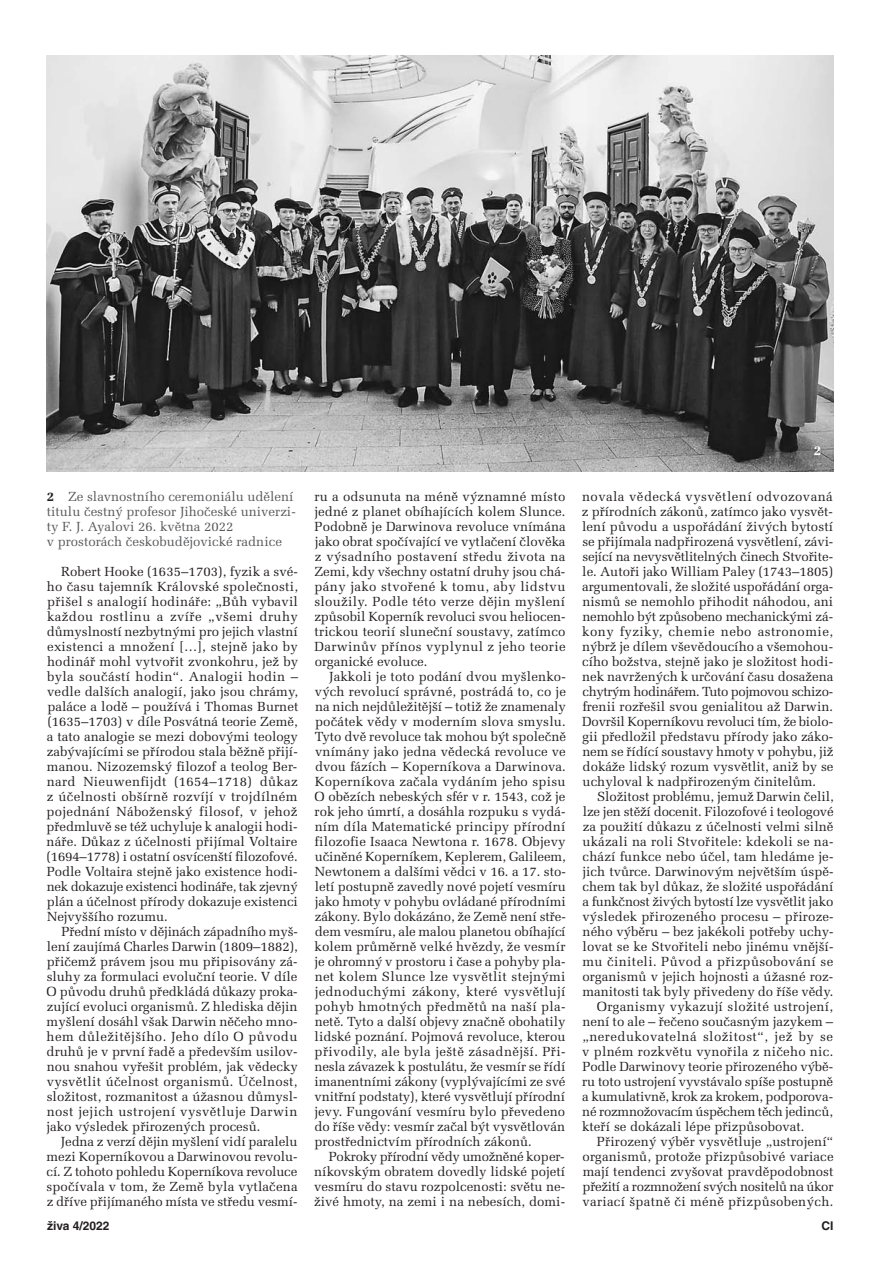
<style>
.page{position:relative;width:893px;height:1263px;background:#fff}
.page>*{position:absolute;margin:0;border:0;box-sizing:border-box;transform-origin:0 0}
.t1{font:700 13.5px "Melior CE";color:#fff}
.t2{font:13.2px/15px "Melior CE";color:#231f20;text-align:justify}
.t3{font:13.2px/15px "Melior CE";color:#57585a}
.t4{font:13.2px "Melior CE";letter-spacing:-.02em;color:#231f20}
.t5{font:13.2px "Melior CE";letter-spacing:.02em;color:#231f20}
.t6{font:13.2px "Melior CE";letter-spacing:-.025em;color:#231f20}
.t7{font:13.2px "Melior CE";letter-spacing:.03em;color:#231f20}
.t8{font:13.2px "Melior CE";letter-spacing:.025em;color:#231f20}
.t9{font:700 12px "Helvetica CE";color:#231f20}
.s1{font-weight:700;color:#231f20}
</style>
<div class="page">
<img style="left:47px;top:55px;width:786px;height:416px">
<p class="t3" style="left:47px;top:491px;width:250px"><span class="s1">2</span> Ze slavnostního ceremoniálu udělení titulu čestný profesor Jihočeské univerzi&shy;ty F. J. Ayalovi 26. května 2022<br>v prostorách českobudějovické radnice</p>
<p class="t2" style="left:47px;top:566px;width:253px;text-indent:15px">Robert Hooke (1635–1703), fyzik a své&shy;ho času tajemník Královské společnosti, přišel s analogií hodináře: „Bůh vybavil každou rostlinu a zvíře „všemi druhy důmyslností nezbytnými pro jejich vlastní existenci a množení […], stejně jako by hodinář mohl vytvořit zvonkohru, jež by byla součástí hodin“. Analogii hodin – vedle dalších analogií, jako jsou chrámy, paláce a lodě – používá i Thomas Burnet (1635–1703) v díle Posvátná teorie Země, a tato analogie se mezi dobovými teology zabývajícími se přírodou stala běžně přijí&shy;manou. Nizozemský filozof a teolog Ber&shy;nard Nieuwenfijdt (1654–1718) důkaz z účelnosti obšírně rozvíjí v trojdílném pojednání Náboženský filosof, v jehož předmluvě se též uchyluje k analogii hodi&shy;náře. Důkaz z účelnosti přijímal Voltaire (1694–1778) i ostatní osvícenští filozofové.<br>Podle Voltaira stejně jako existence hodi&shy;nek dokazuje existenci hodináře, tak zjevný plán a účelnost přírody dokazuje existenci Nejvyššího rozumu.</p>
<p class="t2" style="left:47px;top:926px;width:253px;text-indent:15px">Přední místo v dějinách západního myš&shy;lení zaujímá Charles Darwin (1809–1882), přičemž právem jsou mu připisovány zá - sluhy za formulaci evoluční teorie. V díle O původu druhů předkládá důkazy proka&shy;zující evoluci organismů. Z hlediska dějin myšlení dosáhl však Darwin něčeho mno&shy;hem důležitějšího. Jeho dílo O původu druhů je v první řadě a především usilov - nou snahou vyřešit problém, jak vědecky vysvětlit účelnost organismů. Účelnost, složitost, rozmanitost a úžasnou důmysl&shy;nost jejich ustrojení vysvětluje Darwin jako výsledek přirozených procesů.</p>
<p class="t2" style="left:46px;top:1136px;width:253px;text-indent:15px">Jedna z verzí dějin myšlení vidí paralelu mezi Koperníkovou a Darwinovou revolu&shy;cí. Z tohoto pohledu Koperníkova revoluce spočívala v tom, že Země byla vytlačena z dříve přijímaného místa ve středu vesmí-</p>
<p class="t2" style="left:314px;top:491px;width:253px">ru a odsunuta na méně významné místo jedné z planet obíhajících kolem Slunce.<br>Podobně je Darwinova revoluce vnímána jako obrat spočívající ve vytlačení člověka z výsadního postavení středu života na Zemi, kdy všechny ostatní druhy jsou chá&shy;pány jako stvořené k tomu, aby lidstvu sloužily. Podle této verze dějin myšlení způsobil Koperník revoluci svou heliocen&shy;trickou teorií sluneční soustavy, zatímco Darwinův přínos vyplynul z jeho teorie organické evoluce.</p>
<p class="t2" style="left:314px;top:671px;width:253px;text-indent:15px">Jakkoli je toto podání dvou myšlenko&shy;vých revolucí správné, postrádá to, co je na nich nejdůležitější – totiž že znamenaly počátek vědy v moderním slova smyslu.<br>Tyto dvě revoluce tak mohou být společně vnímány jako jedna vědecká revoluce ve dvou fázích – Koperníkova a Darwinova.<br>Koperníkova začala vydáním jeho spisu O obězích nebeských sfér v r. 1543, což je rok jeho úmrtí, a dosáhla rozpuku s vydá&shy;ním díla Matematické principy přírodní filozofie Isaaca Newtona r. 1678. Objevy učiněné Koperníkem, Keplerem, Galileem, Newtonem a dalšími vědci v 16. a 17. sto&shy;letí postupně zavedly nové pojetí vesmíru jako hmoty v pohybu ovládané přírodními zákony. Bylo dokázáno, že Země není stře&shy;dem vesmíru, ale malou planetou obíhající kolem průměrně velké hvězdy, že vesmír je ohromný v prostoru i čase a pohyby pla&shy;net kolem Slunce lze vysvětlit stejnými jednoduchými zákony, které vysvětlují pohyb hmotných předmětů na naší pla - netě. Tyto a další objevy značně obohatily lidské poznání. Pojmová revoluce, kterou přivodily, ale byla ještě zásadnější. Při - nesla závazek k postulátu, že vesmír se řídí imanentními zákony (vyplývajícími ze své vnitřní podstaty), které vysvětlují přírodní jevy. Fungování vesmíru bylo převedeno do říše vědy: vesmír začal být vysvětlován prostřednictvím přírodních zákonů.</p>
<p class="t2" style="left:314px;top:1151px;width:252px;text-indent:15px">Pokroky přírodní vědy umožněné koper&shy;níkovským obratem dovedly lidské pojetí vesmíru do stavu rozpolcenosti: světu ne - živé hmoty, na zemi i na nebesích, domi-</p>
<p class="t1" style="left:814px;top:446px;width:9px">2</p>
<p class="t2" style="left:582px;top:491px;width:253px">novala vědecká vysvětlení odvozovaná z přírodních zákonů, zatímco jako vysvět&shy;lení původu a uspořádání živých bytostí se přijímala nadpřirozená vysvětlení, závi&shy;sející na nevysvětlitelných činech Stvořite&shy;le. Autoři jako William Paley (1743–1805) argumentovali, že složité uspořádání orga&shy;nismů se nemohlo přihodit náhodou, ani nemohlo být způsobeno mechanickými zá - kony fyziky, chemie nebo astronomie, nýbrž je dílem vševědoucího a všemohou&shy;cího božstva, stejně jako je složitost hodi&shy;nek navržených k určování času dosažena chytrým hodinářem. Tuto pojmovou schizo - frenii rozřešil svou genialitou až Darwin.<br>Dovršil Koperníkovu revoluci tím, že biolo&shy;gii předložil představu přírody jako záko&shy;nem se řídící soustavy hmoty v pohybu, již dokáže lidský rozum vysvětlit, aniž by se uchyloval k nadpřirozeným činitelům.</p>
<p class="t2" style="left:597px;top:791px;width:238px">Složitost problému, jemuž Darwin čelil,</p>
<p class="t2" style="left:583px;top:806px;width:252px">lze jen stěží docenit. Filozofové i teologové</p>
<p class="t2" style="left:583px;top:821px;width:252px">za použití důkazu z účelnosti velmi silně</p>
<p class="t2" style="left:582px;top:836px;width:252px">ukázali na roli Stvořitele: kdekoli se na -</p>
<p class="t2" style="left:583px;top:851px;width:252px">chází funkce nebo účel, tam hledáme je -</p>
<p class="t2" style="left:583px;top:866px;width:252px">jich tvůrce. Darwinovým největším úspě-</p>
<p class="t2" style="left:583px;top:881px;width:252px">chem tak byl důkaz, že složité uspořádání</p>
<p class="t4" style="left:583px;top:897px;width:252px">a funkčnost živých bytostí lze vysvětlit jako</p>
<p class="t2" style="left:582px;top:911px;width:253px">výsledek přirozeného procesu – přiroze -</p>
<p class="t2" style="left:583px;top:926px;width:252px">ného výběru – bez jakékoli potřeby uchy-</p>
<p class="t2" style="left:583px;top:941px;width:252px">lovat se ke Stvořiteli nebo jinému vnější-</p>
<p class="t8" style="left:582px;top:957px;width:252px">mu činiteli. Původ a přizpůsobování se</p>
<p class="t2" style="left:582px;top:971px;width:252px">organismů v jejich hojnosti a úžasné roz-</p>
<p class="t2" style="left:582px;top:986px;width:252px">manitosti tak byly přivedeny do říše vědy.</p>
<p class="t5" style="left:597px;top:1002px;width:238px">Organismy vykazují složité ustrojení,</p>
<p class="t2" style="left:582px;top:1016px;width:252px">není to ale – řečeno současným jazykem –</p>
<p class="t7" style="left:582px;top:1032px;width:252px">„neredukovatelná složitost“, jež by se</p>
<p class="t2" style="left:582px;top:1046px;width:253px">v plném rozkvětu vynořila z ničeho nic.</p>
<p class="t2" style="left:582px;top:1061px;width:252px">Podle Darwinovy teorie přirozeného výbě-</p>
<p class="t2" style="left:582px;top:1076px;width:252px">ru toto ustrojení vyvstávalo spíše postupně</p>
<p class="t4" style="left:582px;top:1092px;width:252px">a kumulativně, krok za krokem, podporova-</p>
<p class="t4" style="left:582px;top:1107px;width:252px">né rozmnožovacím úspěchem těch jedinců,</p>
<p class="t2" style="left:582px;top:1121px;width:224px">kteří se dokázali lépe přizpůsobovat.</p>
<p class="t2" style="left:597px;top:1136px;width:238px">Přirozený výběr vysvětluje „ustrojení“</p>
<p class="t2" style="left:583px;top:1151px;width:252px">organismů, protože přizpůsobivé variace</p>
<p class="t2" style="left:583px;top:1166px;width:252px">mají tendenci zvyšovat pravděpodobnost</p>
<p class="t6" style="left:583px;top:1182px;width:252px">přežití a rozmnožení svých nositelů na úkor</p>
<p class="t5" style="left:583px;top:1197px;width:253px">variací špatně či méně přizpůsobených.</p>
<p class="t9" style="left:47px;top:1221px;width:64px">živa 4/2022</p>
<p class="t9" style="left:821px;top:1221px;width:13px">CI</p>
</div>
